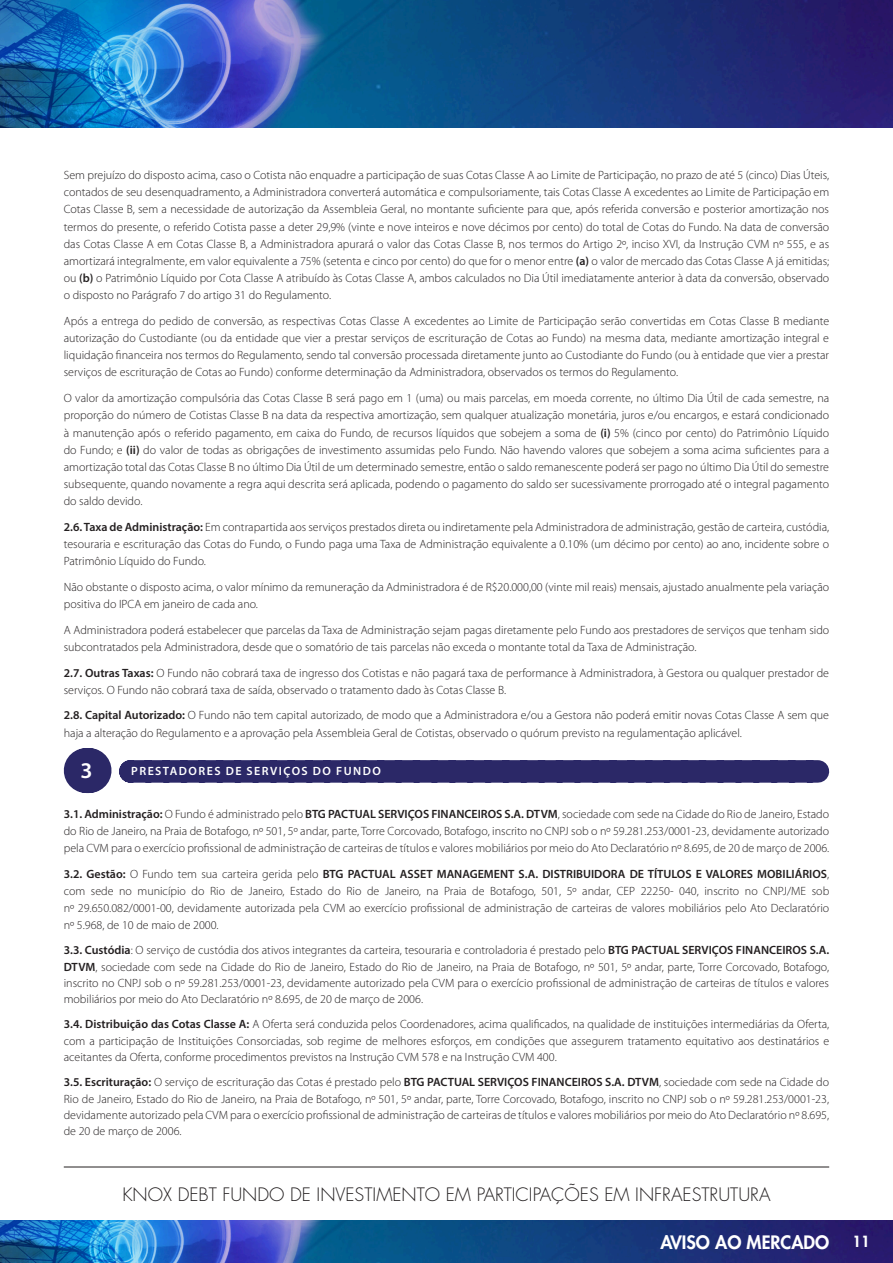
<style>
.page{position:relative;width:893px;height:1263px;background:#fff}
.page>*{position:absolute;margin:0;border:0;box-sizing:border-box;transform-origin:0 0}
.ITENS{font:600 22.5px "Myriad Pro";color:#fff}
.t1{font:300 18px "Futura";color:#231f20}
.t2{font:800 18px "Futura";color:#fff}
.t3{font:800 15px "Futura";color:#fff}
.t4{font:300 12px/17.1px "Myriad Pro";color:#231f20;text-align:justify}
.ITENS-2{font:600 12px "Myriad Pro";letter-spacing:.12em;color:#fff}
.s1{font-weight:600}
</style>
<div class="page">
<img style="left:0;top:0;width:893px;height:127px">
<img style="left:0;top:1220px;width:893px;height:43px">
<hr style="left:64px;top:1166px;width:765px;height:1px;background:#231f20">
<svg style="left:87px;top:748px;width:1px;height:45px"></svg>
<hr style="left:86px;top:748px;width:1px;height:45px;background:#2b2867">
<hr style="left:88px;top:748px;width:1px;height:45px;background:#2b2867">
<div style="left:130px;top:760px;width:688px;height:23px;background:#2b2867"></div>
<p class="t4" style="left:64px;top:167px;width:767px">Sem prejuízo do disposto acima, caso o Cotista não enquadre a participação de suas Cotas Classe A ao Limite de Participação, no prazo de até 5 (cinco) Dias Úteis, contados de seu desenquadramento, a Administradora converterá automática e compulsoriamente, tais Cotas Classe A excedentes ao Limite de Participação em Cotas Classe B, sem a necessidade de autorização da Assembleia Geral, no montante suficiente para que, após referida conversão e posterior amortização nos termos do presente, o referido Cotista passe a deter 29,9% (vinte e nove inteiros e nove décimos por cento) do total de Cotas do Fundo. Na data de conversão das Cotas Classe A em Cotas Classe B, a Administradora apurará o valor das Cotas Classe B, nos termos do Artigo 2º, inciso XVI, da Instrução CVM nº 555, e as amortizará integralmente, em valor equivalente a 75% (setenta e cinco por cento) do que for o menor entre <span class="s1">(a)</span> o valor de mercado das Cotas Classe A já emitidas; ou <span class="s1">(b)</span> o Patrimônio Líquido por Cota Classe A atribuído às Cotas Classe A, ambos calculados no Dia Útil imediatamente anterior à data da conversão, observado o disposto no Parágrafo 7 do artigo 31 do Regulamento.</p>
<p class="t4" style="left:64px;top:313px;width:767px">Após a entrega do pedido de conversão, as respectivas Cotas Classe A excedentes ao Limite de Participação serão convertidas em Cotas Classe B mediante autorização do Custodiante (ou da entidade que vier a prestar serviços de escrituração de Cotas ao Fundo) na mesma data, mediante amortização integral e liquidação financeira nos termos do Regulamento, sendo tal conversão processada diretamente junto ao Custodiante do Fundo (ou à entidade que vier a prestar serviços de escrituração de Cotas ao Fundo) conforme determinação da Administradora, observados os termos do Regulamento.</p>
<p class="t4" style="left:64px;top:390px;width:767px">O valor da amortização compulsória das Cotas Classe B será pago em 1 (uma) ou mais parcelas, em moeda corrente, no último Dia Útil de cada semestre, na proporção do número de Cotistas Classe B na data da respectiva amortização, sem qualquer atualização monetária, juros e/ou encargos, e estará condicionado à manutenção após o referido pagamento, em caixa do Fundo, de recursos líquidos que sobejem a soma de <span class="s1">(i)</span> 5% (cinco por cento) do Patrimônio Líquido do Fundo; e <span class="s1">(ii)</span> do valor de todas as obrigações de investimento assumidas pelo Fundo. Não havendo valores que sobejem a soma acima suficientes para a amortização total das Cotas Classe B no último Dia Útil de um determinado semestre, então o saldo remanescente poderá ser pago no último Dia Útil do semestre subsequente, quando novamente a regra aqui descrita será aplicada, podendo o pagamento do saldo ser sucessivamente prorrogado até o integral pagamento do saldo devido.</p>
<p class="t4" style="left:64px;top:518px;width:767px"><span class="s1">2.6. Taxa de Administração:</span> Em contrapartida aos serviços prestados direta ou indiretamente pela Administradora de administração, gestão de carteira, custódia, tesouraria e escrituração das Cotas do Fundo, o Fundo paga uma Taxa de Administração equivalente a 0.10% (um décimo por cento) ao ano, incidente sobre o Patrimônio Líquido do Fundo.</p>
<p class="t4" style="left:64px;top:578px;width:767px">Não obstante o disposto acima, o valor mínimo da remuneração da Administradora é de R$20.000,00 (vinte mil reais) mensais, ajustado anualmente pela variação positiva do IPCA em janeiro de cada ano.</p>
<p class="t4" style="left:64px;top:621px;width:767px">A Administradora poderá estabelecer que parcelas da Taxa de Administração sejam pagas diretamente pelo Fundo aos prestadores de serviços que tenham sido subcontratados pela Administradora, desde que o somatório de tais parcelas não exceda o montante total da Taxa de Administração.</p>
<p class="t4" style="left:64px;top:664px;width:767px"><span class="s1">2.7. Outras Taxas:</span> O Fundo não cobrará taxa de ingresso dos Cotistas e não pagará taxa de performance à Administradora, à Gestora ou qualquer prestador de serviços. O Fundo não cobrará taxa de saída, observado o tratamento dado às Cotas Classe B.</p>
<p class="t4" style="left:64px;top:707px;width:767px"><span class="s1">2.8. Capital Autorizado:</span> O Fundo não tem capital autorizado, de modo que a Administradora e/ou a Gestora não poderá emitir novas Cotas Classe A sem que haja a alteração do Regulamento e a aprovação pela Assembleia Geral de Cotistas, observado o quórum previsto na regulamentação aplicável.</p>
<p class="ITENS" style="left:81px;top:756px;width:14px">3</p>
<p class="ITENS-2" style="left:131px;top:763px;width:251px">PRESTADORES DE SERVIÇOS DO FUNDO</p>
<p class="t4" style="left:64px;top:805px;width:767px"><span class="s1">3.1. Administração:</span> O Fundo é administrado pelo <span class="s1">BTG PACTUAL SERVIÇOS FINANCEIROS S.A. DTVM</span>, sociedade com sede na Cidade do Rio de Janeiro, Estado do Rio de Janeiro, na Praia de Botafogo, nº 501, 5º andar, parte, Torre Corcovado, Botafogo, inscrito no CNPJ sob o nº 59.281.253/0001-23, devidamente autorizado pela CVM para o exercício profissional de administração de carteiras de títulos e valores mobiliários por meio do Ato Declaratório nº 8.695, de 20 de março de 2006.</p>
<p class="t4" style="left:64px;top:865px;width:767px"><span class="s1">3.2. Gestão:</span> O Fundo tem sua carteira gerida pelo <span class="s1">BTG PACTUAL ASSET MANAGEMENT S.A. DISTRIBUIDORA DE TÍTULOS E VALORES MOBILIÁRIOS</span>, com sede no município do Rio de Janeiro, Estado do Rio de Janeiro, na Praia de Botafogo, 501, 5º andar, CEP 22250- 040, inscrito no CNPJ/ME sob nº 29.650.082/0001-00, devidamente autorizada pela CVM ao exercício profissional de administração de carteiras de valores mobiliários pelo Ato Declaratório nº 5.968, de 10 de maio de 2000.</p>
<p class="t4" style="left:64px;top:942px;width:767px;line-height:16.4px"><span class="s1">3.3. Custódia</span>: O serviço de custódia dos ativos integrantes da carteira, tesouraria e controladoria é prestado pelo <span class="s1">BTG PACTUAL SERVIÇOS FINANCEIROS S.A.<br>DTVM</span>, sociedade com sede na Cidade do Rio de Janeiro, Estado do Rio de Janeiro, na Praia de Botafogo, nº 501, 5º andar, parte, Torre Corcovado, Botafogo, inscrito no CNPJ sob o nº 59.281.253/0001-23, devidamente autorizado pela CVM para o exercício profissional de administração de carteiras de títulos e valores mobiliários por meio do Ato Declaratório nº 8.695, de 20 de março de 2006.</p>
<p class="t4" style="left:64px;top:1016px;width:767px;line-height:16.4px"><span class="s1">3.4. Distribuição das Cotas Classe A:</span> A Oferta será conduzida pelos Coordenadores, acima qualificados, na qualidade de instituições intermediárias da Oferta, com a participação de Instituições Consorciadas, sob regime de melhores esforços, em condições que assegurem tratamento equitativo aos destinatários e aceitantes da Oferta, conforme procedimentos previstos na Instrução CVM 578 e na Instrução CVM 400.</p>
<p class="t4" style="left:64px;top:1074px;width:767px;line-height:16.4px"><span class="s1">3.5. Escrituração:</span> O serviço de escrituração das Cotas é prestado pelo <span class="s1">BTG PACTUAL SERVIÇOS FINANCEIROS S.A. DTVM</span>, sociedade com sede na Cidade do Rio de Janeiro, Estado do Rio de Janeiro, na Praia de Botafogo, nº 501, 5º andar, parte, Torre Corcovado, Botafogo, inscrito no CNPJ sob o nº 59.281.253/0001-23, devidamente autorizado pela CVM para o exercício profissional de administração de carteiras de títulos e valores mobiliários por meio do Ato Declaratório nº 8.695, de 20 de março de 2006.</p>
<h2 class="t1" style="left:122px;top:1183px;width:650px">KNOX DEBT FUNDO DE INVESTIMENTO EM PARTICIPAÇÕES EM INFRAESTRUTURA</h2>
<h2 class="t2" style="left:660px;top:1230px;width:170px">AVISO AO MERCADO</h2>
<p class="t3" style="left:852px;top:1231px;width:19px">11</p>
</div>
